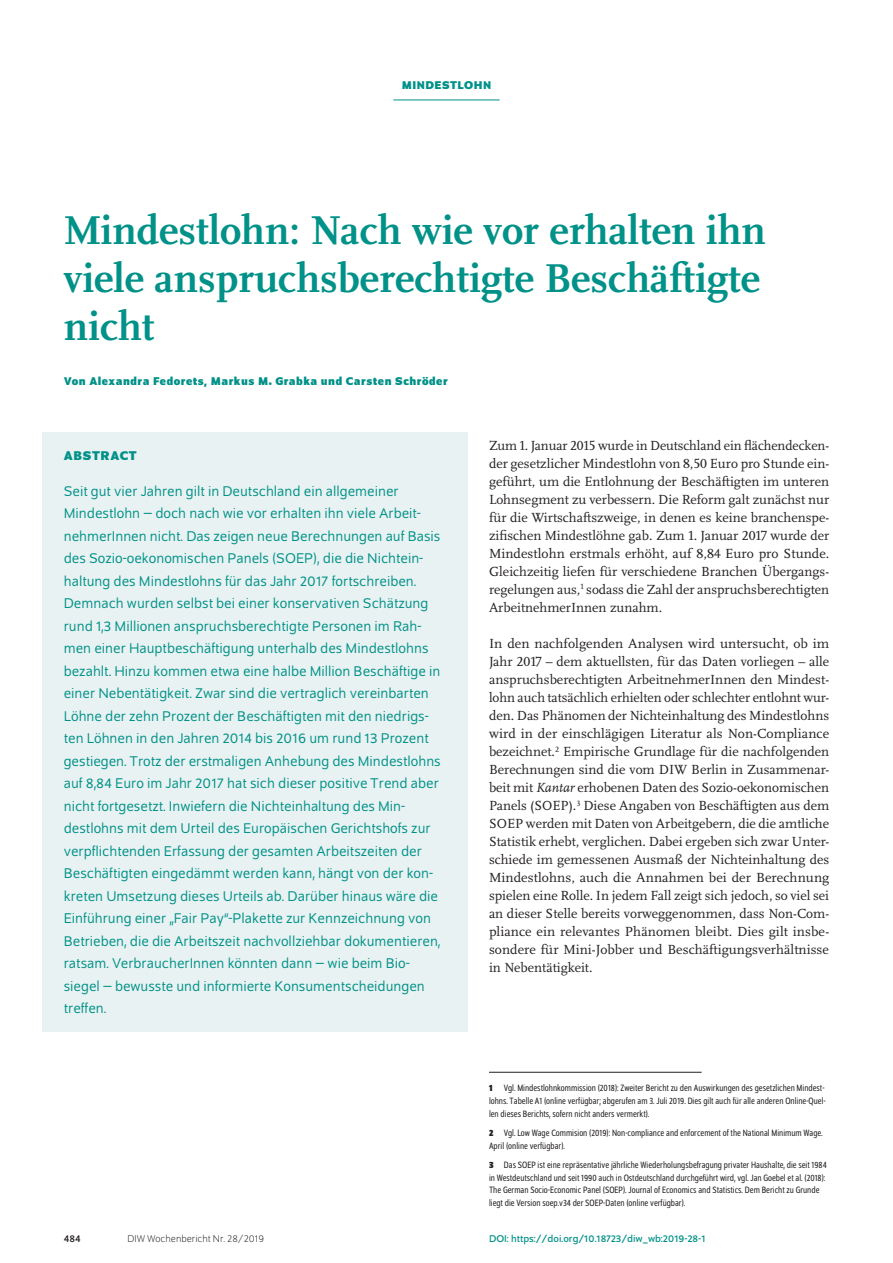
<style>
.page{position:relative;width:893px;height:1263px;background:#fff}
.page>*{position:absolute;margin:0;border:0;box-sizing:border-box;transform-origin:0 0}
.t1{font:700 42px/48px "Scala Pro";color:#009188}
.t2{font:15px/22.5px "Schumpeter Blond";color:#009188}
.t3{font:13.8px/18px "Scala Pro";color:#231f20;text-align:justify}
.t4{font:700 13.5px "Schumpeter";letter-spacing:.05em;color:#009188}
.t5{font:700 12px "Schumpeter";letter-spacing:.04em;color:#009188}
.t6{font:10.5px "Schumpeter";color:#009188}
.t7{font:300 10.5px "Schumpeter";color:#231f20}
.t8{font:10.5px "Schumpeter";color:#231f20}
.t9{font:semi-condensed 9.75px/12.8px "Schumpeter Blond";color:#231f20}
.s1{font-style:italic}
.s2{font-family:"Schumpeter";font-weight:700}
</style>
<div class="page">
<hr style="left:393px;top:100px;width:107px;height:1px;background:#009188">
<div style="left:43px;top:432px;width:425px;height:599px;background:#e9f2f2"></div>
<hr style="left:489px;top:1072px;width:213px;height:1px;background:#231f20">
<p class="t5" style="left:402px;top:79px;width:91px">MINDESTLOHN</p>
<h1 class="t1" style="left:64px;top:203px;width:704px">Mindestlohn: Nach wie vor erhalten ihn viele anspruchsberechtigte Beschäftigte nicht</h1>
<p class="t5" style="left:64px;top:374px;width:385px">Von Alexandra Fedorets, Markus M. Grabka und Carsten Schröder</p>
<p class="t4" style="left:64px;top:448px;width:75px">ABSTRACT</p>
<p class="t2" style="left:64px;top:480px;width:379px">Seit gut vier Jahren gilt in Deutschland ein allgemeiner Mindestlohn – doch nach wie vor erhalten ihn viele Arbeit&shy;nehmerInnen nicht. Das zeigen neue Berechnungen auf Basis des Sozio-oekonomischen Panels (SOEP), die die Nichtein&shy;haltung des Mindestlohns für das Jahr 2017 fortschreiben.<br>Demnach wurden selbst bei einer konservativen Schätzung rund 1,3 Millionen anspruchsberechtigte Personen im Rah&shy;men einer Hauptbeschäftigung unterhalb des Mindestlohns bezahlt. Hinzu kommen etwa eine halbe Million Beschäftige in einer Nebentätigkeit. Zwar sind die vertraglich vereinbarten Löhne der zehn Prozent der Beschäftigten mit den niedrigs&shy;ten Löhnen in den Jahren 2014 bis 2016 um rund 13 Prozent gestiegen. Trotz der erstmaligen Anhebung des Mindestlohns auf 8,84 Euro im Jahr 2017 hat sich dieser positive Trend aber nicht fortgesetzt. Inwiefern die Nichteinhaltung des Min&shy;destlohns mit dem Urteil des Europäischen Gerichtshofs zur verpflichtenden Erfassung der gesamten Arbeitszeiten der Beschäftigten eingedämmt werden kann, hängt von der kon&shy;kreten Umsetzung dieses Urteils ab. Darüber hinaus wäre die Einführung einer „Fair Pay“-Plakette zur Kennzeichnung von Betrieben, die die Arbeitszeit nachvollziehbar dokumentieren, ratsam. VerbraucherInnen könnten dann – wie beim Bio&shy;siegel – bewusste und informierte Konsumentscheidungen treffen.</p>
<p class="t3" style="left:489px;top:436px;width:342px">Zum 1. Januar 2015 wurde in Deutschland ein flächendecken&shy;der gesetzlicher Mindestlohn von 8,50 Euro pro Stunde ein&shy;geführt, um die Entlohnung der Beschäftigten im unteren Lohnsegment zu verbessern. Die Reform galt zunächst nur für die Wirtschaftszweige, in denen es keine branchenspe&shy;zifischen Mindestlöhne gab. Zum 1. Januar 2017 wurde der Mindestlohn erstmals erhöht, auf 8,84 Euro pro Stunde.<br>Gleichzeitig liefen für verschiedene Branchen Übergangs&shy;regelungen aus,<sup>1</sup> sodass die Zahl der anspruchsberechtigten ArbeitnehmerInnen zunahm.</p>
<p class="t3" style="left:489px;top:634px;width:342px">In den nachfolgenden Analysen wird untersucht, ob im Jahr 2017 – dem aktuellsten, für das Daten vorliegen – alle anspruchsberechtigten ArbeitnehmerInnen den Mindest&shy;lohn auch tatsächlich erhielten oder schlechter entlohnt wur&shy;den. Das Phänomen der Nichteinhaltung des Mindestlohns wird in der einschlägigen Literatur als Non-Compliance bezeichnet.<sup>2</sup> Empirische Grundlage für die nachfolgenden Berechnungen sind die vom DIW Berlin in Zusammenar&shy;beit mit <span class="s1">Kantar</span> erhobenen Daten des Sozio-oekonomischen Panels (SOEP).<sup>3</sup> Diese Angaben von Beschäftigten aus dem SOEP werden mit Daten von Arbeitgebern, die die amtliche Statistik erhebt, verglichen. Dabei ergeben sich zwar Unter&shy;schiede im gemessenen Ausmaß der Nichteinhaltung des Mindestlohns, auch die Annahmen bei der Berechnung spielen eine Rolle. In jedem Fall zeigt sich jedoch, so viel sei an dieser Stelle bereits vorweggenommen, dass Non-Com&shy;pliance ein relevantes Phänomen bleibt. Dies gilt insbe&shy;sondere für Mini-Jobber und Beschäftigungsverhältnisse in Nebentätigkeit.</p>
<p class="t9" style="left:489px;top:1082px;width:338px;text-align:justify"><span class="s2">1</span> Vgl. Mindestlohnkommission (2018): Zweiter Bericht zu den Auswirkungen des gesetzlichen Mindest&shy;lohns. Tabelle A1 (online verfügbar; abgerufen am 3. Juli 2019. Dies gilt auch für alle anderen Online-Quel&shy;len dieses Berichts, sofern nicht anders vermerkt).</p>
<p class="t9" style="left:489px;top:1127px;width:335px"><span class="s2">2</span> Vgl. Low Wage Commision (2019): Non-compliance and enforcement of the National Minimum Wage.<br>April (online verfügbar).</p>
<p class="t9" style="left:489px;top:1159px;width:339px"><span class="s2">3</span> Das SOEP ist eine repräsentative jährliche Wiederholungsbefragung privater Haushalte, die seit 1984 in Westdeutschland und seit 1990 auch in Ostdeutschland durchgeführt wird, vgl. Jan Goebel et al. (2018):<br>The German Socio-Economic Panel (SOEP). Journal of Economics and Statistics. Dem Bericht zu Grunde liegt die Version soep.v34 der SOEP-Daten (online verfügbar).</p>
<p class="t8" style="left:64px;top:1233px;width:18px">484</p>
<p class="t7" style="left:128px;top:1234px;width:138px">DIW Wochenbericht Nr. 28/2019</p>
<p class="t6" style="left:489px;top:1233px;width:218px">DOI: https://doi.org/10.18723/diw_wb:2019-28-1</p>
</div>
